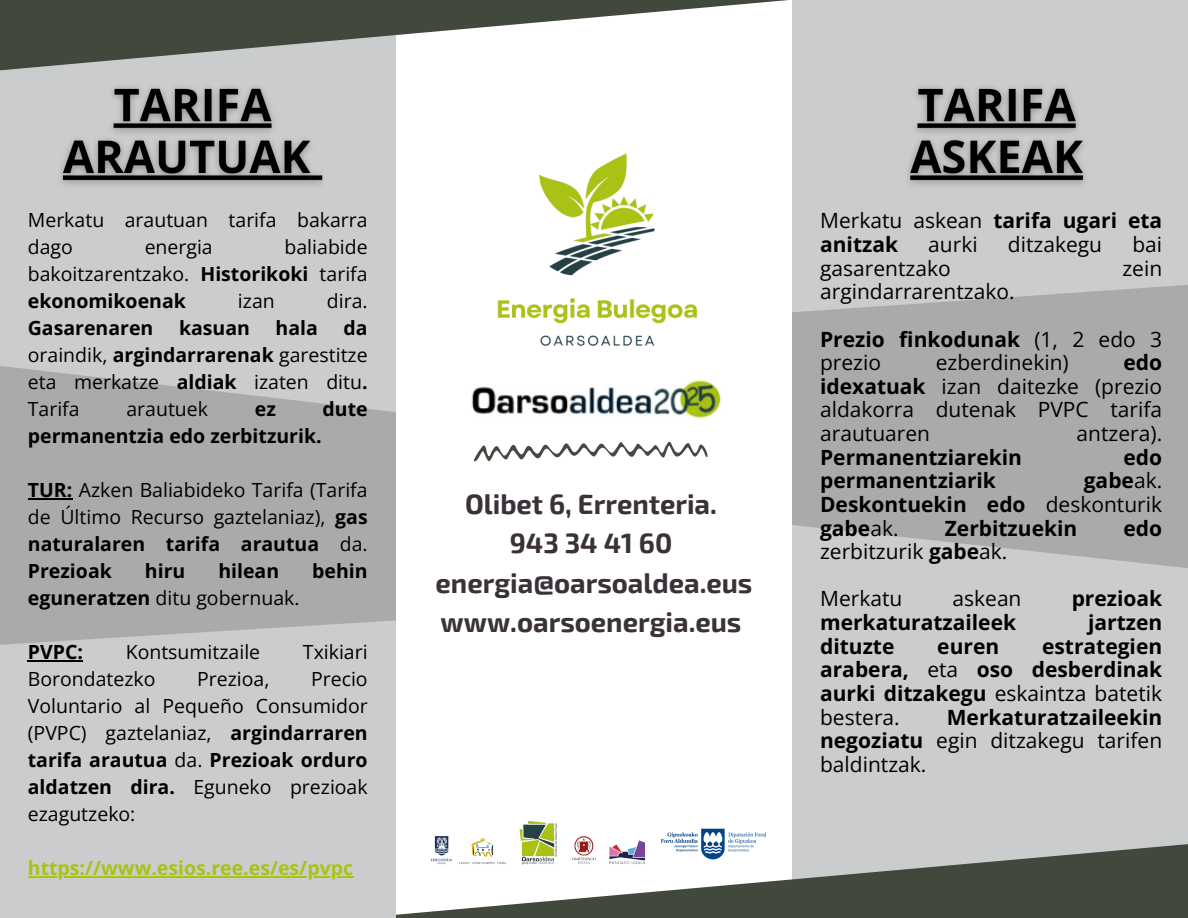
<style>
.page{position:relative;width:1188px;height:918px;background:#fff}
.page>*{position:absolute;margin:0;border:0;box-sizing:border-box;transform-origin:0 0}
.t1{font:700 27.45px/39.3px "Exo 2";color:#3a3139;text-align:center}
.t2{font:700 21px/23.7px "Open Sans";color:#000}
.t3{font:21px/23.7px "Open Sans";color:#000;text-align:justify}
.t4{font:19.5px/27px "Open Sans";color:#000;text-align:justify}
.t5{font:700 19.5px "Open Sans";color:#000}
.t6{font:700 19.5px "Open Sans";color:#aac216}
.s1{font-weight:700}
.s2{font-weight:400}
</style>
<div class="page">
<div style="left:0;top:0;width:399px;height:918px;background:#cbccce"></div>
<div style="left:792px;top:0;width:396px;height:918px;background:#cbccce"></div>
<svg style="left:792px;top:285px;width:396px;height:283px;background:#aeaeaf"></svg>
<svg style="left:0;top:366px;width:396px;height:279px;background:#afaeaf"></svg>
<div style="left:396px;top:0;width:396px;height:918px;background:#fff"></div>
<svg style="left:396px;top:844px;width:792px;height:74px;fill:#41483c"></svg>
<svg style="left:0;top:0;width:789px;height:71px"></svg>
<img style="left:908px;top:87px;width:177px;height:98px">
<img style="left:61px;top:87px;width:262px;height:98px">
<hr style="left:28px;top:498px;width:44px;height:1px;background:#000">
<hr style="left:28px;top:660px;width:55px;height:1px;background:#000">
<hr style="left:28px;top:876px;width:325px;height:1px;background:#aac216">
<svg style="left:474px;top:441px;width:234px;height:21px"></svg>
<img style="left:423px;top:820px;width:228px;height:48px">
<img style="left:497px;top:153px;width:201px;height:194px">
<img style="left:471px;top:380px;width:251px;height:38px">
<img style="left:651px;top:828px;width:123px;height:33px">
<p class="t4" style="left:28px;top:206px;width:341px">Merkatu arautuan tarifa bakarra dago</p>
<p class="t4" style="left:28px;top:233px;width:341px;text-indent:257px">baliabide bakoitzarentzako. <span class="s1">Historikoki</span> tarifa <span class="s1">ekonomikoenak</span></p>
<p class="t4" style="left:145px;top:233px;width:70px">energia</p>
<p class="t4" style="left:238px;top:287px;width:38px">izan</p>
<p class="t4" style="left:327px;top:287px;width:42px">dira.</p>
<p class="t4" style="left:28px;top:314px;width:341px;text-indent:316px"><span class="s1">da </span>oraindik, <span class="s1">argindarrarenak</span> garestitze eta merkatze <span class="s1">aldiak</span> izaten ditu<span class="s1">.<br></span>Tarifa</p>
<p class="t5" style="left:28px;top:314px;width:127px">Gasarenaren</p>
<p class="t5" style="left:179px;top:314px;width:72px">kasuan</p>
<p class="t5" style="left:276px;top:314px;width:44px">hala</p>
<p class="t4" style="left:126px;top:395px;width:83px">arautuek</p>
<p class="t5" style="left:255px;top:395px;width:23px">ez</p>
<p class="t5" style="left:323px;top:395px;width:47px">dute</p>
<p class="t5" style="left:28px;top:422px;width:295px">permanentzia edo zerbitzurik.</p>
<p class="t4" style="left:28px;top:476px;width:341px"><span class="s1">TUR:</span> Azken Baliabideko Tarifa (Tarifa de Último Recurso gaztelaniaz), <span class="s1">gas naturalaren tarifa arautua</span> da.<br><span class="s1">Prezioak</span></p>
<p class="t5" style="left:145px;top:557px;width:42px">hiru</p>
<p class="t5" style="left:218px;top:557px;width:62px">hilean</p>
<p class="t5" style="left:312px;top:557px;width:57px">behin</p>
<p class="t4" style="left:28px;top:584px;width:273px"><span class="s1">eguneratzen</span> ditu gobernuak.</p>
<p class="t5" style="left:28px;top:638px;width:57px">PVPC:</p>
<p class="t4" style="left:126px;top:638px;width:136px">Kontsumitzaile</p>
<p class="t4" style="left:303px;top:638px;width:66px">Txikiari</p>
<p class="t4" style="left:28px;top:665px;width:129px">Borondatezko</p>
<p class="t4" style="left:197px;top:665px;width:74px">Prezioa,</p>
<p class="t4" style="left:28px;top:665px;width:341px;text-indent:283px">Precio Voluntario al Pequeño Consumidor (PVPC) gaztelaniaz, <span class="s1">argindarraren tarifa arautua</span> da. <span class="s1">Prezioak orduro aldatzen dira.</span> Eguneko prezioak ezagutzeko:</p>
<h3 class="t6" style="left:28px;top:854px;width:327px">https://www.esios.ree.es/es/pvpc</h3>
<p class="t1" style="left:436px;top:483px;width:318px">Olibet 6, Errenteria.<br>943 34 41 60 energia@oarsoaldea.eus www.oarsoenergia.eus</p>
<p class="t2" style="left:820px;top:208px;width:344px"><span class="s2">Merkatu askean</span> tarifa ugari eta anitzak</p>
<p class="t3" style="left:928px;top:232px;width:51px">aurki</p>
<p class="t3" style="left:1008px;top:232px;width:96px">ditzakegu</p>
<p class="t3" style="left:1132px;top:232px;width:31px">bai</p>
<p class="t3" style="left:820px;top:256px;width:132px">gasarentzako</p>
<p class="t3" style="left:1122px;top:256px;width:41px">zein</p>
<p class="t3" style="left:820px;top:279px;width:196px">argindarrarentzako.</p>
<p class="t2" style="left:820px;top:327px;width:344px">Prezio finkodunak <span class="s2">(1, 2 edo 3 prezio</span></p>
<p class="t3" style="left:820px;top:350px;width:344px;text-indent:303px"><span class="s1">edo idexatuak</span> izan daitezke (prezio aldakorra dutenak PVPC tarifa arautuaren</p>
<p class="t3" style="left:936px;top:350px;width:134px">ezberdinekin)</p>
<p class="t3" style="left:1077px;top:421px;width:87px">antzera).</p>
<p class="t2" style="left:820px;top:445px;width:203px">Permanentziarekin</p>
<p class="t2" style="left:1124px;top:445px;width:40px">edo</p>
<p class="t2" style="left:820px;top:468px;width:177px">permanentziarik</p>
<p class="t2" style="left:820px;top:468px;width:344px;text-align:justify;text-indent:264px">gabe<span class="s2">ak.<br></span>Deskontuekin edo <span class="s2">deskonturik </span>gabe<span class="s2">ak.</span></p>
<p class="t2" style="left:945px;top:516px;width:134px">Zerbitzuekin</p>
<p class="t2" style="left:1124px;top:516px;width:40px">edo</p>
<p class="t3" style="left:820px;top:539px;width:189px">zerbitzurik <span class="s1">gabe</span>ak.</p>
<h2 class="t3" style="left:820px;top:586px;width:84px">Merkatu</h2>
<h2 class="t3" style="left:953px;top:586px;width:71px">askean</h2>
<h2 class="t2" style="left:1072px;top:586px;width:92px">prezioak</h2>
<h2 class="t2" style="left:820px;top:610px;width:197px">merkaturatzaileek</h2>
<h2 class="t2" style="left:1088px;top:610px;width:76px">jartzen</h2>
<h2 class="t2" style="left:820px;top:634px;width:76px">dituzte</h2>
<h2 class="t2" style="left:937px;top:634px;width:63px">euren</h2>
<h2 class="t2" style="left:820px;top:634px;width:344px;text-align:justify;text-indent:222px">estrategien arabera, <span class="s2">eta</span> oso desberdinak aurki ditzakegu <span class="s2">eskaintza batetik bestera.</span></h2>
<h2 class="t3" style="left:820px;top:705px;width:344px;text-indent:127px"><span class="s1">Merkaturatzaileekin negoziatu</span> egin ditzakegu tarifen baldintzak.</h2>
</div>
